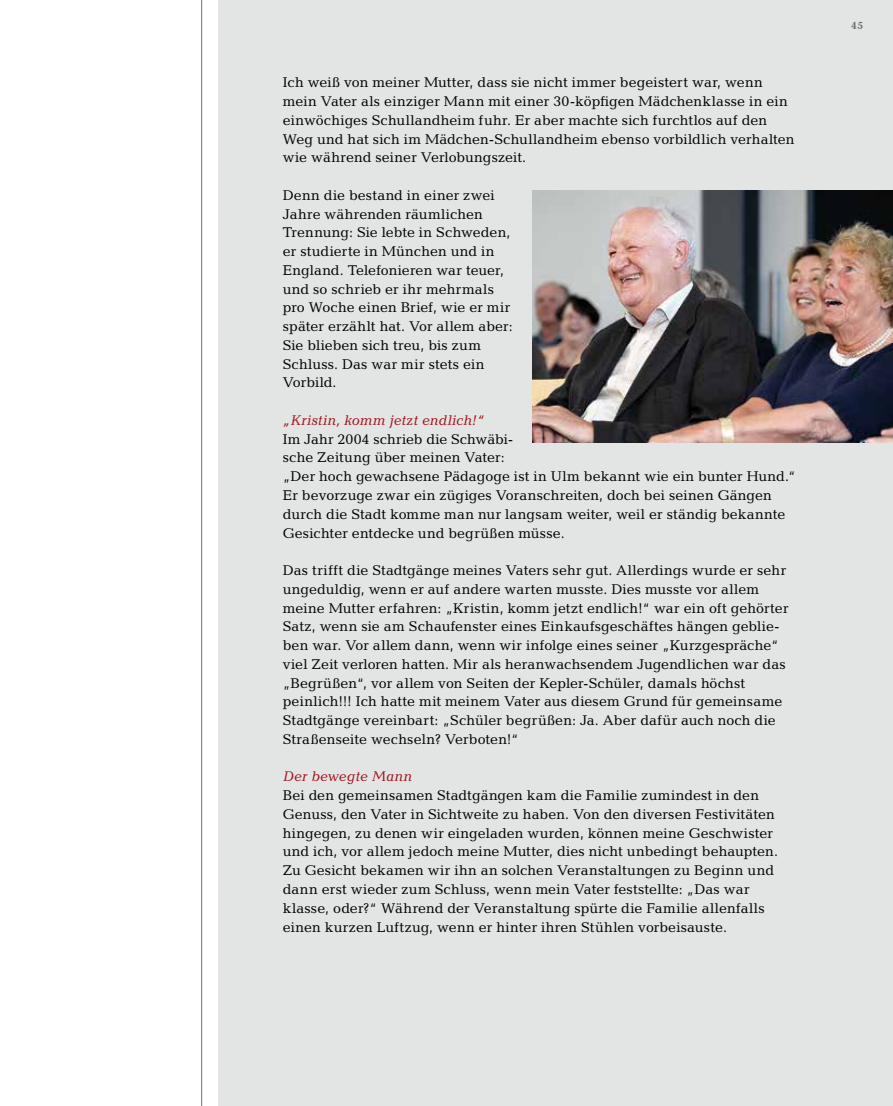
<style>
.page{position:relative;width:893px;height:1106px;background:#fff}
.page>*{position:absolute;margin:0;border:0;box-sizing:border-box;transform-origin:0 0}
.t1{font:14.25px/18.8px "Candida";letter-spacing:.01em;color:#000}
.t2{font:italic 14.25px "Candida";letter-spacing:.005em;color:#9f131c}
.t3{font:700 10.5px "Candida";color:#707172}
</style>
<div class="page">
<div style="left:218px;top:0;width:675px;height:1106px;background:#e3e4e4"></div>
<hr style="left:201px;top:0;width:1px;height:1106px;background:#707172">
<img style="left:533px;top:190px;width:360px;height:252px">
<p class="t1" style="left:283px;top:73px;width:513px">Ich weiß von meiner Mutter, dass sie nicht immer begeistert war, wenn mein Vater als einziger Mann mit einer 30-köpfigen Mädchenklasse in ein einwöchiges Schullandheim fuhr. Er aber machte sich furchtlos auf den Weg und hat sich im Mädchen-Schullandheim ebenso vorbildlich verhalten wie während seiner Verlobungszeit.</p>
<p class="t1" style="left:283px;top:186px;width:232px">Denn die bestand in einer zwei<br>Jahre währenden räumlichen<br>Trennung: Sie lebte in Schweden, er studierte in München und in<br>England. Telefonieren war teuer, und so schrieb er ihr mehrmals pro Woche einen Brief, wie er mir später erzählt hat. Vor allem aber:<br>Sie blieben sich treu, bis zum<br>Schluss. Das war mir stets ein<br>Vorbild.</p>
<p class="t2" style="left:283px;top:412px;width:203px">„Kristin, komm jetzt endlich!“</p>
<p class="t1" style="left:283px;top:429px;width:514px">Im Jahr 2004 schrieb die Schwäbi-<br>sche Zeitung über meinen Vater:<br>„Der hoch gewachsene Pädagoge ist in Ulm bekannt wie ein bunter Hund.“ Er bevorzuge zwar ein zügiges Voranschreiten, doch bei seinen Gängen durch die Stadt komme man nur langsam weiter, weil er ständig bekannte Gesichter entdecke und begrüßen müsse.</p>
<p class="t1" style="left:283px;top:561px;width:507px">Das trifft die Stadtgänge meines Vaters sehr gut. Allerdings wurde er sehr ungeduldig, wenn er auf andere warten musste. Dies musste vor allem meine Mutter erfahren: „Kristin, komm jetzt endlich!“ war ein oft gehörter Satz, wenn sie am Schaufenster eines Einkaufsgeschäftes hängen geblie&shy;ben war. Vor allem dann, wenn wir infolge eines seiner „Kurzgespräche“ viel Zeit verloren hatten. Mir als heranwachsendem Jugendlichen war das „Begrüßen“, vor allem von Seiten der Kepler-Schüler, damals höchst peinlich!!! Ich hatte mit meinem Vater aus diesem Grund für gemeinsame Stadtgänge vereinbart: „Schüler begrüßen: Ja. Aber dafür auch noch die Straßenseite wechseln? Verboten!“</p>
<p class="t2" style="left:283px;top:768px;width:131px">Der bewegte Mann</p>
<p class="t1" style="left:283px;top:786px;width:497px">Bei den gemeinsamen Stadtgängen kam die Familie zumindest in den Genuss, den Vater in Sichtweite zu haben. Von den diversen Festivitäten hingegen, zu denen wir eingeladen wurden, können meine Geschwister und ich, vor allem jedoch meine Mutter, dies nicht unbedingt behaupten.<br>Zu Gesicht bekamen wir ihn an solchen Veranstaltungen zu Beginn und dann erst wieder zum Schluss, wenn mein Vater feststellte: „Das war klasse, oder?“ Während der Veranstaltung spürte die Familie allenfalls einen kurzen Luftzug, wenn er hinter ihren Stühlen vorbeisauste.</p>
<p class="t3" style="left:851px;top:20px;width:13px">45</p>
</div>
